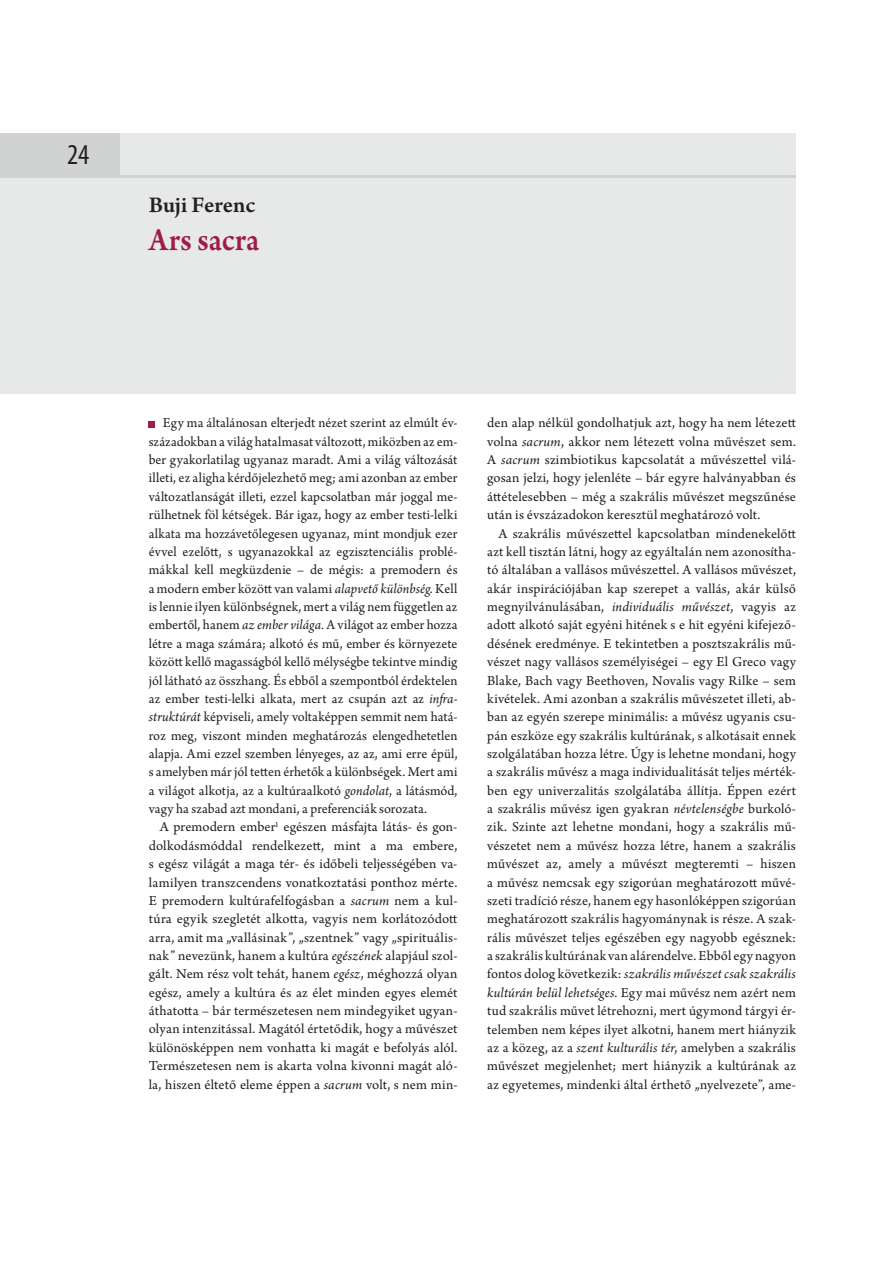
<style>
.page{position:relative;width:893px;height:1263px;background:#fff}
.page>*{position:absolute;margin:0;border:0;box-sizing:border-box;transform-origin:0 0}
.t1{font:600 34.05px "Arno Pro";letter-spacing:.005em;color:#9e1c48;scale:.9 1}
.t2{font:condensed 28.8px "Myriad Pro";color:#231f20}
.t3{font:600 23.55px "Arno Pro";letter-spacing:-.005em;color:#231f20}
.t4{font:14.4px/18.3px "Arno Pro";letter-spacing:.005em;color:#231f20;text-align:justify}
.s1{font-style:italic}
</style>
<div class="page">
<div style="left:0;top:133px;width:796px;height:260px;background:#e7e8e8"></div>
<div style="left:0;top:133px;width:119px;height:45px;background:#d1d3d3"></div>
<hr style="left:119px;top:175px;width:677px;height:3px;background:#d1d3d3">
<svg style="left:149px;top:421px;width:6px;height:6px"></svg>
<h2 class="t2" style="left:67px;top:137px;width:24px">24</h2>
<h3 class="t3" style="left:149px;top:190px;width:108px">Buji Ferenc</h3>
<h1 class="t1" style="left:149px;top:219px;width:124px">Ars sacra</h1>
<p class="t4" style="left:149px;top:415px;width:310px;text-indent:14px">Egy ma általánosan elterjedt nézet szerint az elmúlt év&shy;századokban a világ hatalmasat változott, miközben az em&shy;ber gyakorlatilag ugyanaz maradt. Ami a világ változását illeti, ez aligha kérdő je lez hető meg; ami azonban az ember változatlanságát illeti, ezzel kapcsolatban már joggal me&shy;rülhetnek föl kétségek. Bár igaz, hogy az ember testi-lelki alkata ma hozzávetőlegesen ugyanaz, mint mondjuk ezer évvel ezelőtt, s ugyanazokkal az egzisztenciális problé&shy;mákkal kell megküzdenie – de mégis: a premodern és a modern ember között van valami <span class="s1">alapvető különbség</span>. Kell is lennie ilyen különbségnek, mert a világ nem független az embertől, hanem <span class="s1">az ember világa.</span> A világot az ember hozza létre a maga számára; alkotó és mű, ember és környezete között kellő magasságból kellő mélységbe tekintve mindig jól látható az összhang. És ebből a szempontból érdektelen az ember testi-lelki alkata, mert az csupán azt az <span class="s1">infra&shy;struktúrát</span> képviseli, amely voltaképpen semmit nem hatá&shy;roz meg, viszont minden meghatározás elengedhetetlen alapja. Ami ezzel szemben lényeges, az az, ami erre épül, s amelyben már jól tetten érhetők a különbségek. Mert ami a világot alkotja, az a kultúraalkotó <span class="s1">gondolat</span>, a látásmód, vagy ha szabad azt mondani, a preferenciák sorozata.</p>
<p class="t4" style="left:149px;top:819px;width:310px;text-indent:11px">A premodern ember<sup>1</sup> egészen másfajta látás- és gon&shy;dolkodásmóddal rendelkezett, mint a ma embere, s egész világát a maga tér- és időbeli teljességében va&shy;lamilyen transzcendens vonatkoztatási ponthoz mérte.<br>E premodern kultúrafelfogásban a <span class="s1">sacrum</span> nem a kul&shy;túra egyik szegletét alkotta, vagyis nem korlátozódott arra, amit ma „vallásinak”, „szentnek” vagy „spirituális&shy;nak” nevezünk, hanem a kultúra <span class="s1">egészének</span> alapjául szol&shy;gált. Nem rész volt tehát, hanem <span class="s1">egész</span>, méghozzá olyan egész, amely a kultúra és az élet minden egyes elemét áthatotta – bár természetesen nem mindegyiket ugyan&shy;olyan intenzitással. Magától értetődik, hogy a művészet különösképpen nem vonhatta ki magát e befolyás alól.<br>Természetesen nem is akarta volna kivonni magát aló&shy;la, hiszen éltető eleme éppen a <span class="s1">sacrum</span> volt, s nem min-</p>
<p class="t4" style="left:487px;top:415px;width:310px">den alap nélkül gondolhatjuk azt, hogy ha nem létezett volna <span class="s1">sacrum</span>, akkor nem létezett volna művészet sem.<br>A <span class="s1">sacrum</span> szimbiotikus kapcsolatát a művészettel vilá&shy;gosan jelzi, hogy jelenléte – bár egyre halványabban és áttételesebben – még a szakrális művészet megszűnése után is évszázadokon keresztül meghatározó volt.</p>
<p class="t4" style="left:487px;top:525px;width:310px;text-indent:11px">A szakrális művészettel kapcsolatban mindenekelőtt azt kell tisztán látni, hogy az egyáltalán nem azonosítha&shy;tó általában a vallásos művészettel. A vallásos művészet, akár inspirációjában kap szerepet a vallás, akár külső megnyilvánulásában, <span class="s1">individuális művészet</span>, vagyis az adott alkotó saját egyéni hitének s e hit egyéni kifejező&shy;désének eredménye. E tekintetben a posztszakrális mű&shy;vészet nagy vallásos személyiségei – egy El Greco vagy Blake, Bach vagy Beethoven, Novalis vagy Rilke – sem kivételek. Ami azonban a szakrális művészetet illeti, ab&shy;ban az egyén szerepe minimális: a művész ugyanis csu&shy;pán eszköze egy szakrális kultúrának, s alkotásait ennek szolgálatában hozza létre. Úgy is lehetne mondani, hogy a szakrális művész a maga individualitását teljes mérték&shy;ben egy univerzalitás szolgálatába állítja. Éppen ezért a szakrális művész igen gyakran <span class="s1">névtelenségbe</span> burkoló&shy;zik. Szinte azt lehetne mondani, hogy a szakrális mű&shy;vészetet nem a művész hozza létre, hanem a szakrális művészet az, amely a művészt megteremti – hiszen a művész nemcsak egy szigorúan meghatározott művé&shy;szeti tradíció része, hanem egy hasonlóképpen szigorúan meghatározott szakrális hagyománynak is része. A szak&shy;rális művészet teljes egészében egy nagyobb egésznek: a szakrális kultúrának van alárendelve. Ebből egy nagyon fontos dolog következik: <span class="s1">szakrális művészet csak szakrális kultúrán belül lehetséges.</span> Egy mai művész nem azért nem tud szakrális művet létrehozni, mert úgymond tárgyi ér&shy;telemben nem képes ilyet alkotni, hanem mert hiányzik az a közeg, az a <span class="s1">szent kulturális tér</span>, amelyben a szakrális művészet megjelenhet; mert hiányzik a kultúrának az az egyetemes, mindenki által érthető „nyelvezete”, ame-</p>
</div>
